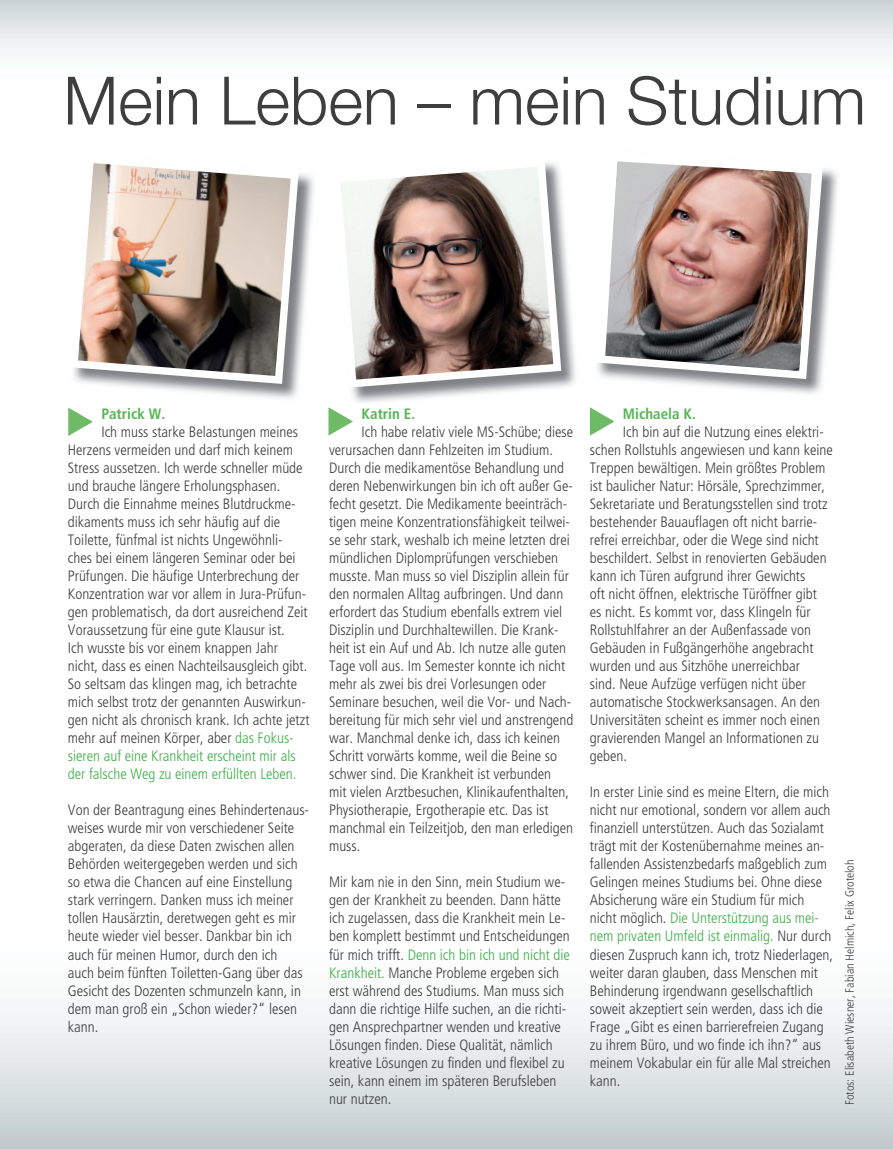
<style>
.page{position:relative;width:893px;height:1149px;background:#fff}
.page>*{position:absolute;margin:0;border:0;box-sizing:border-box;transform-origin:0 0}
.t1{font:300 66.75px "Helvetica Neue";color:#3e3e3f}
.t2{font:300 condensed 15px/18px "Frutiger";color:#3e3e3f}
.t3{font:700 condensed 15px "Frutiger";color:#56b455}
.t4{font:300 condensed 12px "Frutiger";color:#3e3e3f}
.s1{color:#40ae49}
</style>
<div class="page">
<div style="left:0;top:919px;width:893px;height:229px;background:linear-gradient(to bottom,#fff,#cad1d4)"></div>
<div style="left:0;top:0;width:893px;height:93px;background:linear-gradient(to bottom,#d2d9db,#fff)"></div>
<img style="left:154px;top:174px;width:160px;height:225px">
<img style="left:73px;top:163px;width:230px;height:225px">
<img style="left:352px;top:242px;width:224px;height:161px">
<svg style="left:341px;top:162px;width:224px;height:229px"></svg>
<img style="left:678px;top:169px;width:160px;height:225px">
<img style="left:597px;top:161px;width:230px;height:222px">
<svg style="left:68px;top:407px;width:25px;height:29px"></svg>
<svg style="left:328px;top:407px;width:25px;height:28px"></svg>
<svg style="left:590px;top:407px;width:24px;height:28px"></svg>
<h1 class="t1" style="left:63px;top:47px;width:804px">Mein Leben – mein Studium</h1>
<p class="t3" style="left:101px;top:405px;width:65px">Patrick W.</p>
<p class="t2" style="left:68px;top:423px;width:243px;text-indent:33px">Ich muss starke Bela stungen meines Herzens vermeiden und darf mich keinem Stress aussetzen. Ich werde schneller müde und brauche längere Erholungsphasen.<br>Durch die Einnahme meines Blutdruckme&shy;dikaments muss ich sehr häufig auf die Toilette, fünfmal ist nichts Ungewöhnli&shy;ches bei einem längeren Seminar oder bei Prüfungen. Die häufige Unterbrechung der Konzentration war vor allem in Jura-Prüfun&shy;gen problematisch, da dort ausreichend Zeit Voraussetzung für eine gute Klausur ist.<br>Ich wusste bis vor einem knappen Jahr nicht, dass es einen Nachteilsausgleich gibt.<br>So seltsam das klingen mag, ich betrachte mich selbst trotz der genannten Auswirkun&shy;gen nicht als chronisch krank. Ich achte jetzt mehr auf meinen Körper, aber <span class="s1">das Fokus&shy;sieren auf eine Krankheit erscheint mir als der falsche Weg zu einem erfüllten Leben.</span></p>
<p class="t2" style="left:68px;top:801px;width:243px">Von der Beantragung eines Behindertenaus&shy;weises wurde mir von verschiedener Seite abgeraten, da diese Daten zwischen allen Behörden weitergegeben werden und sich so etwa die Chancen auf eine Einstellung stark verringern. Danken muss ich meiner tollen Hausärztin, deretwegen geht es mir heute wieder viel besser. Dankbar bin ich auch für meinen Humor, durch den ich<br>auch beim fünften Toiletten-Gang über das Gesicht des Dozenten schmunzeln kann, in dem man groß ein „Schon wieder?“ lesen kann.</p>
<p class="t3" style="left:362px;top:405px;width:55px">Katrin E.</p>
<p class="t2" style="left:329px;top:423px;width:246px;text-indent:32px">Ich habe relativ viele MS-Schübe; diese verursachen dann Fehlzeiten im Studium.<br>Durch die medikamentöse Behandlung und deren Neben wirkungen bin ich oft außer Ge&shy;fecht gesetzt. Die Medikamente beeinträch&shy;tigen meine Konzentrationsfähigkeit teilwei&shy;se sehr stark, weshalb ich meine letzten drei mündlichen Diplomprüfungen verschieben musste. Man muss so viel Disziplin allein für den normalen Alltag aufbringen. Und dann erfordert das Studium ebenfalls extrem viel Disziplin und Durchhaltewillen. Die Krank&shy;heit ist ein Auf und Ab. Ich nutze alle guten Tage voll aus. Im Semester konnte ich nicht mehr als zwei bis drei Vorlesungen oder Seminare besuchen, weil die Vor- und Nach&shy;bereitung für mich sehr viel und anstrengend war. Manchmal denke ich, dass ich keinen Schritt vorwärts komme, weil die Beine so schwer sind. Die Krankheit ist verbunden<br>mit vielen Arztbesuchen, Klinikaufenthalten, Physiotherapie, Ergotherapie etc. Das ist manchmal ein Teilzeitjob, den man erledigen muss.</p>
<p class="t2" style="left:329px;top:873px;width:242px">Mir kam nie in den Sinn, mein Studium we&shy;gen der Krankheit zu beenden. Dann hätte ich zugelassen, dass die Krankheit mein Le&shy;ben komplett bestimmt und Entscheidungen für mich trifft. <span class="s1">Denn ich bin ich und nicht die Krankheit.</span> Manche Probleme ergeben sich erst während des Studiums. Man muss sich dann die richtige Hilfe suchen, an die richti&shy;gen Ansprechpartner wenden und kreative Lösungen finden. Diese Qualität, nämlich kreative Lösungen zu finden und flexibel zu sein, kann einem im späteren Berufsleben nur nutzen.</p>
<p class="t3" style="left:623px;top:405px;width:75px">Michaela K.</p>
<p class="t2" style="left:590px;top:423px;width:245px;text-indent:33px">Ich bin auf die Nut zung eines elektri&shy;schen Rollstuhls angewiesen und kann keine Treppen bewältigen. Mein größtes Problem ist baulicher Natur: Hörsäle, Sprechzimmer, Sekretariate und Beratungsstellen sind trotz bestehender Bauauflagen oft nicht barrie&shy;refrei erreichbar, oder die Wege sind nicht beschildert. Selbst in renovierten Gebäuden kann ich Türen aufgrund ihrer Gewichts<br>oft nicht öffnen, elektrische Türöffner gibt<br>es nicht. Es kommt vor, dass Klingeln für Rollstuhlfahrer an der Außenfassade von Gebäuden in Fußgängerhöhe angebracht wurden und aus Sitzhöhe unerreichbar<br>sind. Neue Aufzüge verfügen nicht über automatische Stockwerksansagen. An den Universitäten scheint es immer noch einen gravierenden Mangel an Informationen zu geben.</p>
<p class="t2" style="left:590px;top:783px;width:245px">In erster Linie sind es meine Eltern, die mich nicht nur emotional, sondern vor allem auch finanziell unterstützen. Auch das Sozialamt trägt mit der Kostenübernahme meines an&shy;fallenden Assistenzbedarfs maßgeblich zum Gelingen meines Studiums bei. Ohne diese Absicherung wäre ein Studium für mich nicht möglich. <span class="s1">Die Unterstützung aus mei&shy;nem privaten Umfeld ist einmalig.</span> Nur durch diesen Zuspruch kann ich, trotz Niederlagen, weiter daran glauben, dass Menschen mit Behinderung irgendwann gesellschaftlich soweit akzeptiert sein werden, dass ich die Frage „Gibt es einen barrierefreien Zugang zu ihrem Büro, und wo finde ich ihn?“ aus meinem Vokabular ein für alle Mal streichen kann.</p>
<p class="t4" style="left:843px;top:1104px;width:247px;rotate:-90deg">Fotos: Elisabeth Wiesner, Fabian Helmich, Felix Groteloh</p>
</div>
